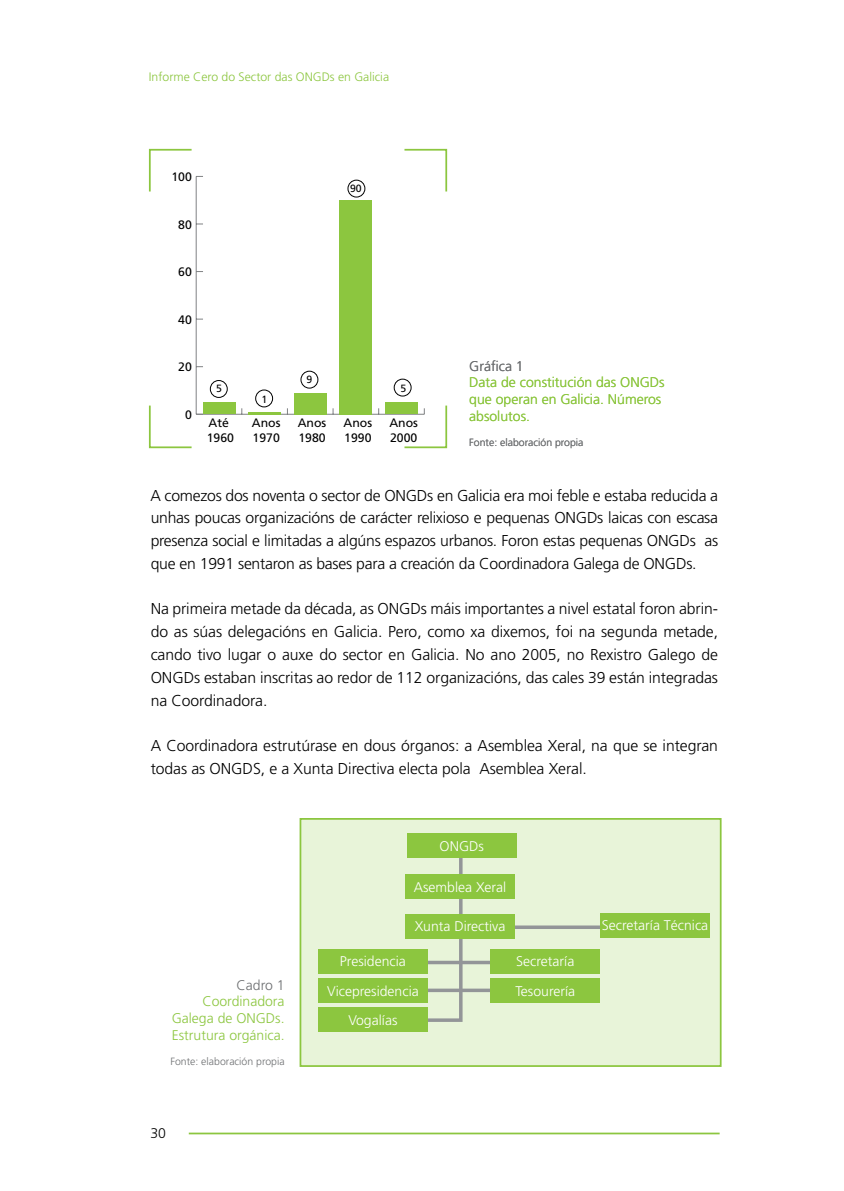
<style>
.page{position:relative;width:844px;height:1191px;background:#fff}
.page>*{position:absolute;margin:0;border:0;box-sizing:border-box;transform-origin:0 0}
.t1{font:300 15.75px/22.8px "Frutiger";letter-spacing:-.005em;color:#000;text-align:justify}
.t2{font:300 14px/16.8px "Frutiger";color:#8cc63f}
.t3{font:300 14px "Frutiger";color:#fff}
.t4{font:300 14px "Frutiger";color:#6d6f71}
.t5{font:300 14px "Frutiger";color:#000}
.t6{font:12.25px/14.7px "Frutiger";color:#000}
.t7{font:300 12.25px "Frutiger";color:#8cc63f}
.t8{font:300 10.5px "Frutiger";color:#6d6f71}
.t9{font:10.5px "Frutiger";color:#000}
</style>
<div class="page">
<hr style="left:189px;top:1132px;width:530px;height:2px;background:#8cc63f">
<div style="left:300px;top:819px;width:420px;height:247px;background:#e8f4d9"></div>
<div style="left:299px;top:818px;width:422px;height:249px;border:2px solid #8cc63f"></div>
<svg style="left:514px;top:925px;width:86px;height:4px"></svg>
<svg style="left:464px;top:960px;width:26px;height:4px"></svg>
<svg style="left:464px;top:988px;width:26px;height:4px"></svg>
<svg style="left:407px;top:857px;width:57px;height:166px"></svg>
<div style="left:318px;top:1007px;width:109px;height:24px;background:#8cc63f"></div>
<div style="left:318px;top:978px;width:109px;height:24px;background:#8cc63f"></div>
<div style="left:318px;top:949px;width:109px;height:24px;background:#8cc63f"></div>
<div style="left:490px;top:978px;width:110px;height:24px;background:#8cc63f"></div>
<div style="left:490px;top:949px;width:110px;height:24px;background:#8cc63f"></div>
<div style="left:405px;top:914px;width:109px;height:24px;background:#8cc63f"></div>
<div style="left:405px;top:874px;width:109px;height:24px;background:#8cc63f"></div>
<div style="left:600px;top:913px;width:109px;height:24px;background:#8cc63f"></div>
<div style="left:407px;top:833px;width:109px;height:24px;background:#8cc63f"></div>
<svg style="left:148px;top:148px;width:300px;height:301px"></svg>
<div style="left:255px;top:389px;width:18px;height:18px;border:1px solid #000;border-radius:50%"></div>
<div style="left:300px;top:371px;width:18px;height:17px;border:1px solid #000;border-radius:50%"></div>
<div style="left:347px;top:180px;width:18px;height:17px;border:1px solid #000;border-radius:50%"></div>
<div style="left:393px;top:379px;width:18px;height:17px;border:1px solid #000;border-radius:50%"></div>
<p class="t7" style="left:149px;top:70px;width:242px">Informe Cero do Sector das ONGDs en Galicia</p>
<p class="t6" style="left:171px;top:170px;width:22px">100</p>
<p class="t6" style="left:178px;top:217px;width:15px">80</p>
<p class="t6" style="left:178px;top:265px;width:15px">60</p>
<p class="t6" style="left:178px;top:312px;width:15px">40</p>
<p class="t6" style="left:178px;top:360px;width:15px">20</p>
<p class="t6" style="left:185px;top:407px;width:8px">0</p>
<p class="t9" style="left:350px;top:182px;width:13px">90</p>
<p class="t9" style="left:216px;top:382px;width:7px">5</p>
<p class="t9" style="left:261px;top:393px;width:7px">1</p>
<p class="t9" style="left:306px;top:373px;width:7px">9</p>
<p class="t9" style="left:400px;top:382px;width:7px">5</p>
<p class="t6" style="left:207px;top:415px;width:29px">Até<br>1960</p>
<p class="t6" style="left:252px;top:415px;width:30px">Anos<br>1970</p>
<p class="t6" style="left:298px;top:415px;width:30px">Anos<br>1980</p>
<p class="t6" style="left:343px;top:415px;width:30px">Anos<br>1990</p>
<p class="t6" style="left:389px;top:415px;width:30px">Anos<br>2000</p>
<p class="t4" style="left:469px;top:358px;width:56px">Gráfica 1</p>
<p class="t2" style="left:469px;top:374px;width:197px">Data de constitución das ONGDs que operan en Galicia. Números absolutos.</p>
<p class="t8" style="left:469px;top:436px;width:116px">Fonte: elaboración propia</p>
<p class="t1" style="left:150px;top:484px;width:569px">A comezos dos noventa o sector de ONGDs en Galicia era moi feble e estaba reducida a unhas poucas organizacións de carácter relixioso e pequenas ONGDs laicas con escasa presenza social e limitadas a algúns espazos urbanos. Foron estas pequenas ONGDs as que en 1991 sentaron as bases para a creación da Coordinadora Galega de ONGDs.</p>
<p class="t1" style="left:151px;top:598px;width:568px">Na primeira metade da década, as ONGDs máis importantes a nivel estatal foron abrin&shy;do as súas delegacións en Galicia. Pero, como xa dixemos, foi na segunda metade, cando tivo lugar o auxe do sector en Galicia. No ano 2005, no Rexistro Galego de ONGDs estaban inscritas ao redor de 112 organizacións, das cales 39 están integradas na Coordinadora.</p>
<p class="t1" style="left:151px;top:734px;width:568px">A Coordinadora estrutúrase en dous órganos: a Asemblea Xeral, na que se integran todas as ONGDS, e a Xunta Directiva electa pola Asemblea Xeral.</p>
<p class="t3" style="left:439px;top:838px;width:46px">ONGDs</p>
<p class="t4" style="left:236px;top:976px;width:49px">Cadro 1</p>
<p class="t2" style="left:172px;top:993px;width:114px;text-align:justify;text-indent:31px">Coordinadora Galega de ONGDs.<br>Estrutura orgánica.</p>
<p class="t8" style="left:170px;top:1055px;width:116px">Fonte: elaboración propia</p>
<p class="t5" style="left:150px;top:1125px;width:17px">30</p>
<p class="t3" style="left:413px;top:879px;width:94px">Asemblea Xeral</p>
<p class="t3" style="left:340px;top:953px;width:67px">Presidencia</p>
<p class="t3" style="left:414px;top:918px;width:92px">Xunta Directiva</p>
<p class="t3" style="left:327px;top:982px;width:93px">Vicepresidencia</p>
<p class="t3" style="left:348px;top:1012px;width:51px">Vogalías</p>
<p class="t3" style="left:516px;top:953px;width:60px">Secretaría</p>
<p class="t3" style="left:515px;top:982px;width:61px">Tesourería</p>
<p class="t3" style="left:601px;top:917px;width:108px">Secretaría Técnica</p>
</div>
